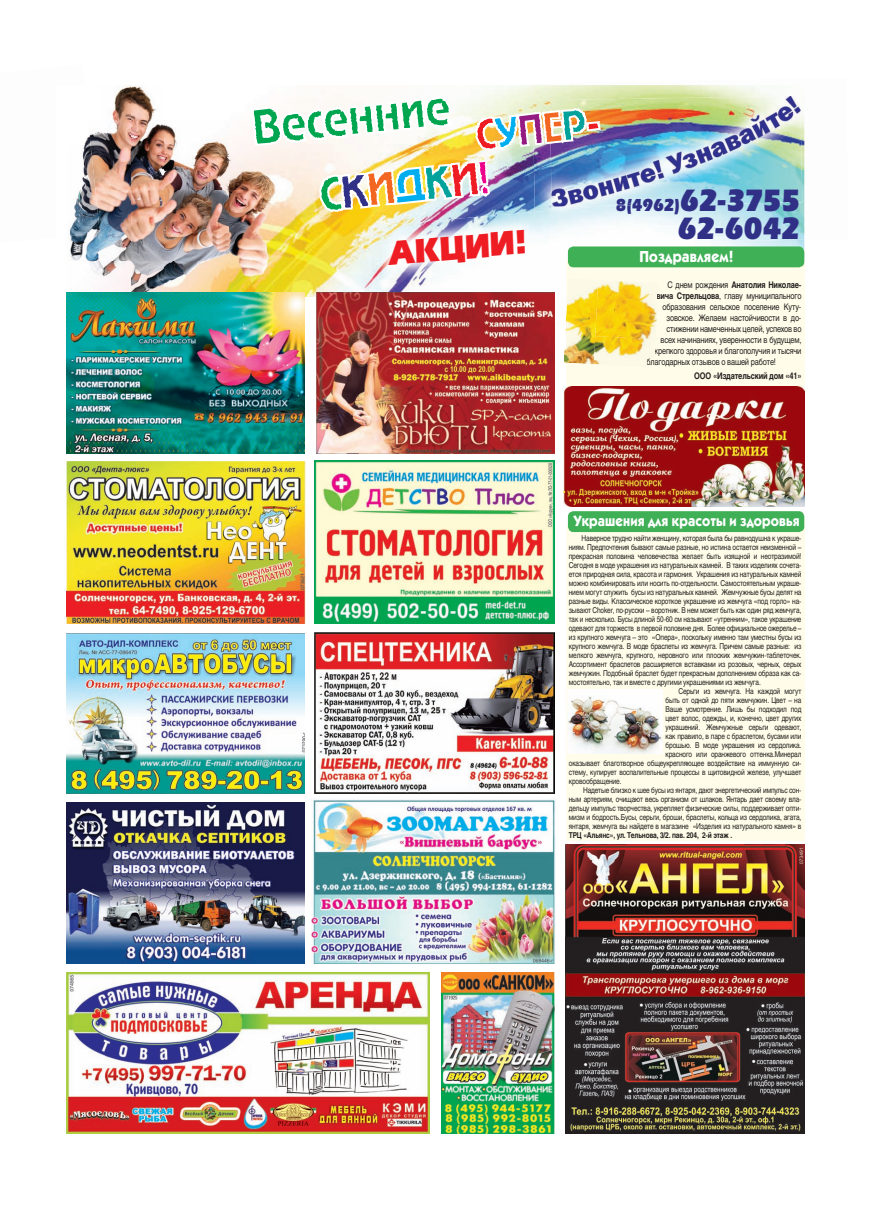
<style>
.page{position:relative;width:871px;height:1219px;background:#fff}
.page>*{position:absolute;margin:0;border:0;box-sizing:border-box;transform-origin:0 0}
.t1{font:35.4px "Everest Ultra";color:#ee1d23;scale:.85 1}
.t2{font:32.4px/28.9px "Everest Ultra";letter-spacing:-.03em;color:#303087;text-align:right;scale:.85 1}
.t3{font:18.2px "Everest Ultra";color:#303087;scale:.85 1}
.t4{font:700 16px "Kabel C";letter-spacing:.01em;color:#fff;scale:.9 1}
.t5{font:700 15px "Kabel C";letter-spacing:.01em;color:#fff;scale:.9 1}
.t6{font:9px "Helios";letter-spacing:-.025em;color:#231f20;scale:.82 1}
.t7{font:700 9px "Helios";letter-spacing:-.025em;color:#231f20;scale:.82 1}
.t8{font:8px "Helios";letter-spacing:-.025em;color:#231f20;scale:.82 1}
.t9{font:8px "Helios";letter-spacing:-.025em;color:#231f20;scale:.81 1}
.t10{font:8px "Helios";letter-spacing:-.025em;color:#231f20;scale:.8 1}
.t11{font:700 8px "Helios";letter-spacing:-.025em;color:#231f20;scale:.82 1}
.s1{font-size:18.2px}
.s2{font-weight:400}
.s3{font-weight:700;color:#221e1a}
.s4{font-weight:700}
.s5{color:#221e1a}
</style>
<div class="page">
<img style="left:532px;top:85px;width:272px;height:158px">
<img style="left:634px;top:207px;width:18px;height:7px">
<img style="left:631px;top:96px;width:171px;height:111px">
<img style="left:554px;top:307px;width:1px;height:35px">
<img style="left:631px;top:206px;width:3px;height:37px">
<img style="left:66px;top:292px;width:1px;height:18px">
<img style="left:112px;top:85px;width:44px;height:35px">
<img style="left:91px;top:120px;width:159px;height:36px">
<img style="left:94px;top:156px;width:156px;height:35px">
<img style="left:100px;top:191px;width:150px;height:35px">
<img style="left:70px;top:226px;width:180px;height:66px">
<img style="left:70px;top:236px;width:14px;height:7px">
<img style="left:84px;top:134px;width:7px;height:11px">
<img style="left:82px;top:145px;width:12px;height:31px">
<img style="left:69px;top:176px;width:31px;height:60px">
<img style="left:250px;top:93px;width:381px;height:214px">
<img style="left:67px;top:292px;width:238px;height:162px">
<img style="left:314px;top:460px;width:240px;height:164px">
<img style="left:67px;top:462px;width:238px;height:161px">
<img style="left:67px;top:972px;width:362px;height:162px">
<img style="left:311px;top:798px;width:244px;height:165px">
<img style="left:316px;top:292px;width:238px;height:162px">
<img style="left:67px;top:634px;width:238px;height:159px">
<img style="left:314px;top:632px;width:240px;height:162px">
<img style="left:441px;top:972px;width:113px;height:162px">
<img style="left:67px;top:802px;width:238px;height:162px">
<img style="left:565px;top:844px;width:239px;height:290px">
<div style="left:566px;top:261px;width:238px;height:125px;background:#fffde9"></div>
<div style="left:566px;top:526px;width:238px;height:315px;background:#fffde9"></div>
<div style="left:567px;top:246px;width:237px;height:21px;background:#3fb056;border-radius:6px"></div>
<div style="left:567px;top:511px;width:237px;height:21px;background:#3fb056;border-radius:6px"></div>
<img style="left:563px;top:386px;width:241px;height:121px">
<img style="left:564px;top:329px;width:2px;height:34px">
<img style="left:598px;top:281px;width:59px;height:55px">
<img style="left:566px;top:287px;width:32px;height:77px">
<img style="left:593px;top:336px;width:57px;height:29px">
<svg style="left:646px;top:347px;width:4px;height:18px"></svg>
<img style="left:567px;top:690px;width:95px;height:64px">
<p class="t1" style="left:387px;top:242px;width:163px;rotate:-5deg">АКЦИИ!</p>
<p class="t2" style="left:631px;top:189px;width:200px"><span class="s1">4962)</span>62-3755<br>62-6042</p>
<p class="t3" style="left:615px;top:199px;width:21px">8(</p>
<p class="t4" style="left:639px;top:251px;width:106px">Поздравляем!</p>
<p class="t7" style="left:667px;top:281px;width:165px"><span class="s2">С днем рождения</span> Анатолия Николае-</p>
<p class="t6" style="left:656px;top:292px;width:178px"><span class="s3">в</span><span class="s4">ича Стрельцова</span>, главу муниципального</p>
<p class="t6" style="left:662px;top:303px;width:171px">образования сельское поселение Куту-</p>
<p class="t6" style="left:666px;top:314px;width:166px">зовское. Желаем настойчивости в до-</p>
<p class="t6" style="left:666px;top:325px;width:166px">стижении намеченных целей, успехов во</p>
<p class="t6" style="left:660px;top:336px;width:173px">всех начинаниях, уверенности в будущем,</p>
<p class="t6" style="left:654px;top:347px;width:180px"><span class="s5">к</span>репкого здоровья и благополучия и тысячи</p>
<p class="t6" style="left:646px;top:358px;width:159px"><span class="s5">бл</span>агодарных отзывов о вашей работе!</p>
<p class="t7" style="left:694px;top:372px;width:132px">ООО «Издательский дом «41»</p>
<p class="t5" style="left:573px;top:515px;width:253px">Украшения для красоты и здоровья</p>
<p class="t8" style="left:581px;top:535px;width:269px">Наверное трудно найти женщину, которая была бы равнодушна к украше-</p>
<p class="t8" style="left:568px;top:544px;width:285px">ниям. Предпочтения бывают самые разные, но истина остается неизменной –</p>
<p class="t8" style="left:568px;top:553px;width:285px">прекрасная половина человечества желает быть изящной и неотразимой!</p>
<p class="t8" style="left:568px;top:562px;width:285px">Сегодня в моде украшения из натуральных камней. В таких изделиях сочета-</p>
<p class="t8" style="left:568px;top:571px;width:285px">ется природная сила, красота и гармония. Украшения из натуральных камней</p>
<p class="t8" style="left:568px;top:580px;width:285px">можно комбинировать или носить по-отдельности. Самостоятельным украше-</p>
<p class="t8" style="left:568px;top:589px;width:285px">нием могут служить бусы из натуральных камней. Жемчужные бусы делят на</p>
<p class="t8" style="left:568px;top:598px;width:285px">разные виды. Классическое короткое украшение из жемчуга «под горло» на-</p>
<p class="t8" style="left:568px;top:607px;width:285px">зывают Choker, по-русски – воротник. В нем может быть как один ряд жемчуга,</p>
<p class="t10" style="left:568px;top:616px;width:292px">так и несколько. Бусы длиной 50-60 см называют «утренним», такое украшение</p>
<p class="t9" style="left:568px;top:625px;width:288px">одевают для торжеств в первой половине дня. Более официальное ожерелье –</p>
<p class="t9" style="left:568px;top:634px;width:288px">из крупного жемчуга – это «Опера», поскольку именно там уместны бусы из</p>
<p class="t8" style="left:568px;top:643px;width:285px">крупного жемчуга. В моде браслеты из жемчуга. Причем самые разные: из</p>
<p class="t8" style="left:568px;top:652px;width:285px">мелкого жемчуга, крупного, неровного или плоских жемчужин-таблеточек.</p>
<p class="t8" style="left:568px;top:661px;width:285px">Ассортимент браслетов расширяется вставками из розовых, черных, серых</p>
<p class="t8" style="left:568px;top:670px;width:285px">жемчужин. Подобный браслет будет прекрасным дополнением образа как са-</p>
<p class="t8" style="left:568px;top:679px;width:236px">мостоятельно, так и вместе с другими украшениями из жемчуга.</p>
<p class="t8" style="left:678px;top:688px;width:151px">Серьги из жемчуга. На каждой могут</p>
<p class="t8" style="left:665px;top:697px;width:167px">быть от одной до пяти жемчужин. Цвет – на</p>
<p class="t8" style="left:665px;top:706px;width:167px">Ваше усмотрение. Лишь бы подходил под</p>
<p class="t8" style="left:665px;top:715px;width:167px">цвет волос, одежды, и, конечно, цвет других</p>
<p class="t8" style="left:665px;top:724px;width:167px">украшений. Жемчужные серьги одевают,</p>
<p class="t8" style="left:665px;top:733px;width:167px">как правило, в паре с браслетом, бусами или</p>
<p class="t8" style="left:665px;top:742px;width:167px">брошью. В моде украшения из сердолика.</p>
<p class="t8" style="left:665px;top:751px;width:167px">красного или оранжевого оттенка.Минерал</p>
<p class="t8" style="left:568px;top:760px;width:285px">оказывает благотворное общеукрепляющее воздействие на иммунную си-</p>
<p class="t8" style="left:568px;top:769px;width:285px">стему, купирует воспалительные процессы в щитовидной железе, улучшает</p>
<p class="t8" style="left:568px;top:778px;width:66px">кровообращение.</p>
<p class="t8" style="left:583px;top:787px;width:268px">Надетые близко к шее бусы из янтаря, дают энергетический импульс сон-</p>
<p class="t8" style="left:568px;top:796px;width:285px">ным артериям, очищают весь организм от шлаков. Янтарь дает своему вла-</p>
<p class="t8" style="left:568px;top:805px;width:285px">дельцу импульс творчества, укрепляет физические силы, поддерживает опти-</p>
<p class="t8" style="left:568px;top:814px;width:285px">мизм и бодрость.Бусы, серьги, броши, браслеты, кольца из сердолика, агата,</p>
<p class="t8" style="left:568px;top:823px;width:285px">янтаря, жемчуга вы найдете в магазине «Изделия из натурального камня» в</p>
<p class="t11" style="left:568px;top:832px;width:201px">ТРЦ «Альянс», ул. Тельнова, 3/2. пав. 204, 2-й этаж .</p>
</div>
